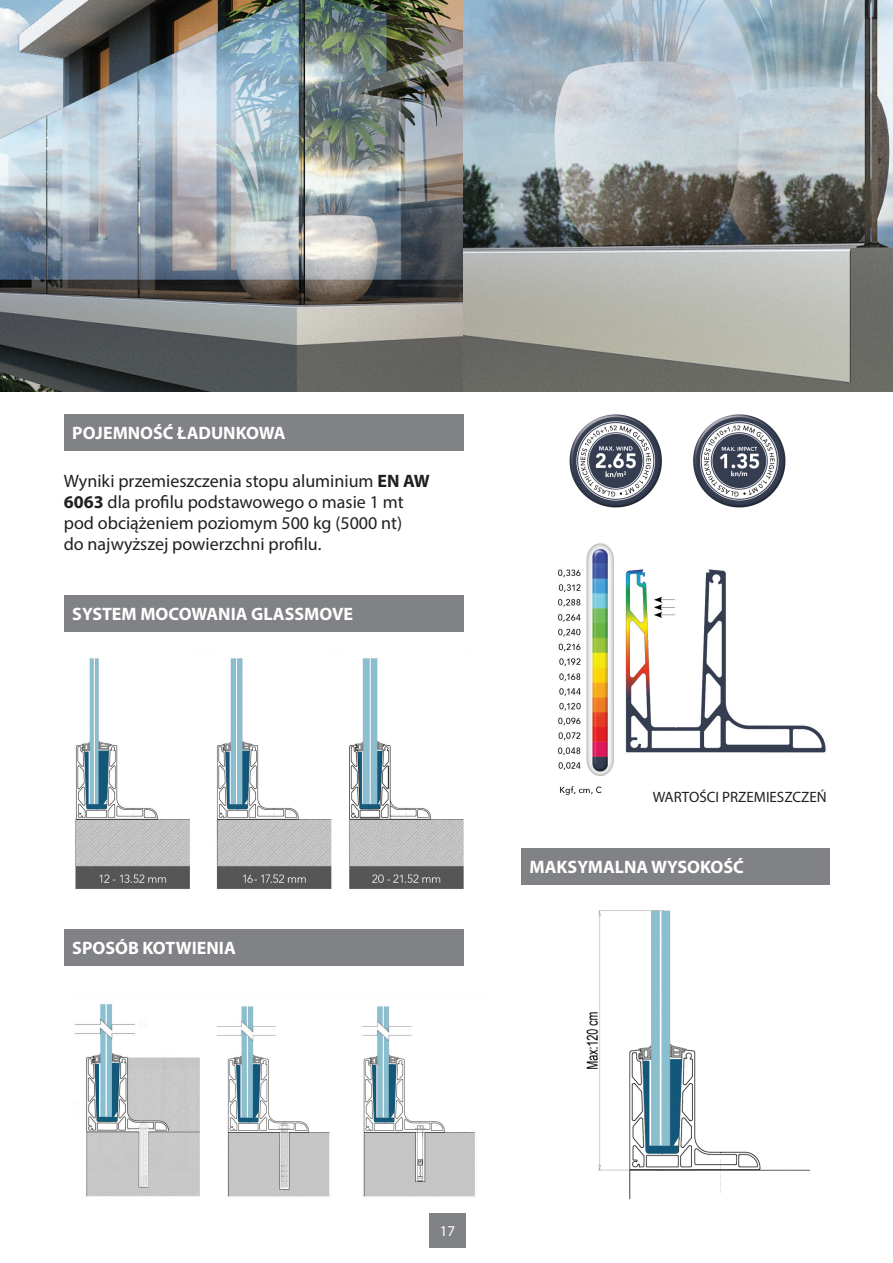
<style>
.page{position:relative;width:893px;height:1263px;background:#fff}
.page>*{position:absolute;margin:0;border:0;box-sizing:border-box;transform-origin:0 0}
.t1{font:18px/21px "Myriad Pro";color:#231f20}
.t2{font:700 18px "Myriad Pro";color:#fff}
.t3{font:15px "Myriad Pro";color:#231f20}
.t4{font:15px "Myriad Pro";color:#fff}
.s1{font-weight:700}
</style>
<div class="page">
<div style="left:429px;top:1213px;width:37px;height:34px;background:#818285"></div>
<img style="left:0;top:0;width:893px;height:391px">
<img style="left:569px;top:415px;width:217px;height:93px">
<img style="left:75px;top:658px;width:389px;height:231px">
<img style="left:75px;top:1004px;width:400px;height:193px">
<img style="left:558px;top:543px;width:268px;height:252px">
<img style="left:586px;top:910px;width:225px;height:289px">
<div style="left:64px;top:595px;width:399px;height:36px;background:#818285"></div>
<div style="left:64px;top:929px;width:399px;height:36px;background:#818285"></div>
<div style="left:521px;top:848px;width:308px;height:36px;background:#818285"></div>
<div style="left:64px;top:415px;width:399px;height:36px;background:#818285"></div>
<p class="t2" style="left:72px;top:422px;width:215px">POJEMNOŚĆ ŁADUNKOWA</p>
<p class="t1" style="left:64px;top:470px;width:368px">Wyniki przemieszczenia stopu aluminium <span class="s1">EN AW 6063</span> dla profilu podstawowego o masie 1 mt pod obciążeniem poziomym 500 kg (5000 nt)<br>do najwyższej powierzchni profilu.</p>
<p class="t2" style="left:72px;top:602px;width:282px">SYSTEM MOCOWANIA GLASSMOVE</p>
<p class="t2" style="left:72px;top:936px;width:165px">SPOSÓB KOTWIENIA</p>
<p class="t3" style="left:653px;top:788px;width:175px">WARTOŚCI PRZEMIESZCZEŃ</p>
<p class="t2" style="left:530px;top:855px;width:216px">MAKSYMALNA WYSOKOŚĆ</p>
<p class="t4" style="left:440px;top:1221px;width:17px">17</p>
</div>
